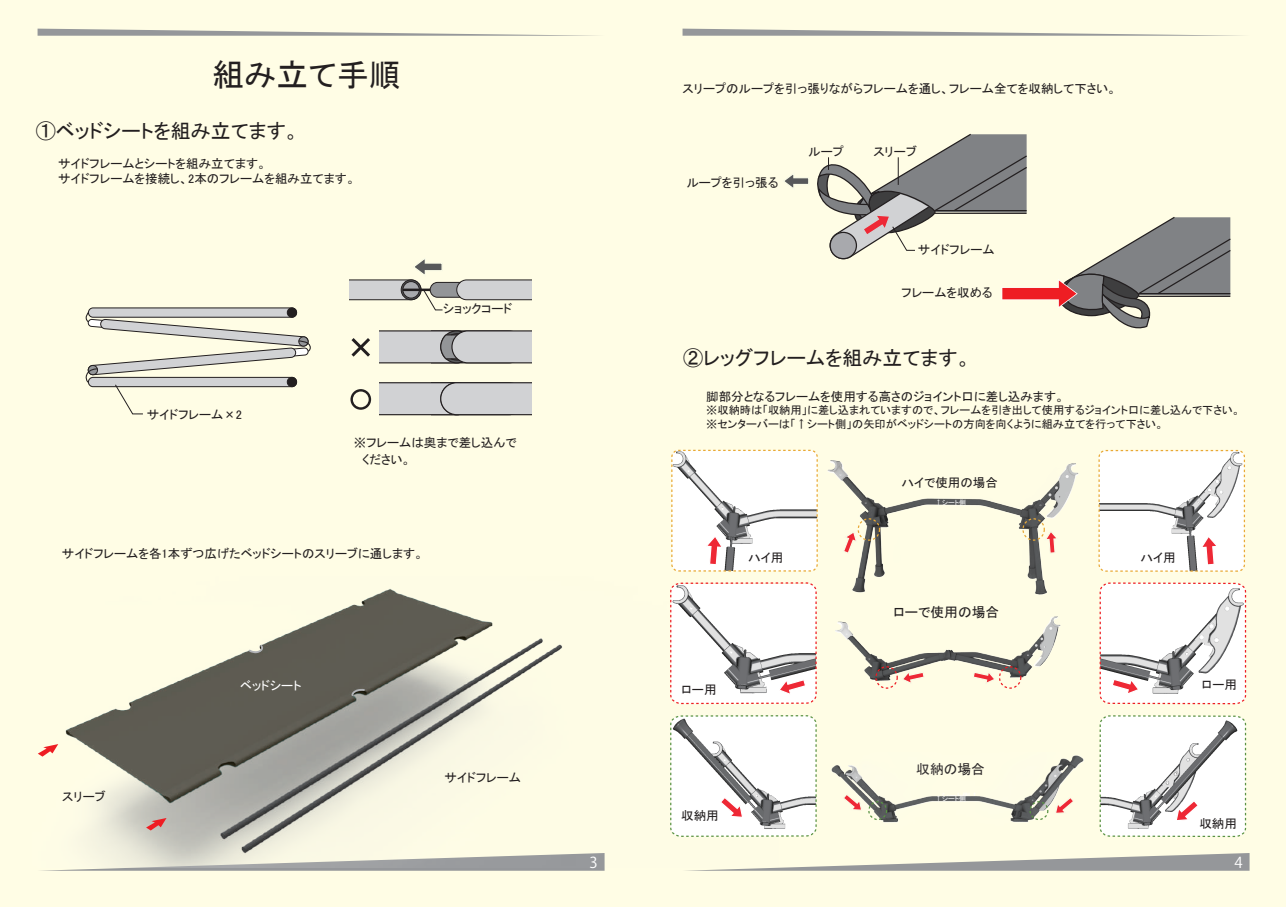
<style>
.page{position:relative;width:1286px;height:907px;background:#fff}
.page>*{position:absolute;margin:0;border:0;box-sizing:border-box;transform-origin:0 0}
.t1{font:31.88px "MS P Gothic";color:#231f20}
.t2{font:20px "MS P Gothic";color:#231f20}
.t3{font:15px "Koz Go Pr 6 N";color:#fff}
.t4{font:13.75px "MS P Gothic";color:#231f20}
.t5{font:12.5px/15px "MS P Gothic";color:#231f20}
.t6{font:12.5px "MS P Gothic";color:#fff}
.t7{font:11.25px/13.5px "MS P Gothic";color:#231f20}
.t8{font:6.88px "MS P Gothic";color:#fff}
.t9{font:6.88px "MS P Gothic";color:#fff;scale:1.2 1}
</style>
<div class="page">
<div style="left:0;top:0;width:1286px;height:906px;background:#fffde5"></div>
<svg style="left:38px;top:29px;width:559px;height:7px"></svg>
<svg style="left:65px;top:867px;width:539px;height:3px;background:#9fa1a2"></svg>
<svg style="left:682px;top:29px;width:560px;height:7px"></svg>
<svg style="left:710px;top:853px;width:539px;height:17px"></svg>
<svg style="left:350px;top:389px;width:21px;height:20px"></svg>
<svg style="left:351px;top:338px;width:19px;height:18px"></svg>
<svg style="left:379px;top:330px;width:152px;height:33px;background:#bebec0"></svg>
<svg style="left:379px;top:382px;width:152px;height:33px;background:#c3c4c6"></svg>
<div style="left:430px;top:282px;width:44px;height:15px;background:#939598;border-radius:7px"></div>
<div style="left:430px;top:282px;width:44px;height:16px;border:1px solid #231f20;border-radius:7px"></div>
<svg style="left:456px;top:279px;width:75px;height:21px;background:#c1c1c2"></svg>
<svg style="left:350px;top:259px;width:93px;height:51px"></svg>
<div style="left:88px;top:308px;width:209px;height:9px;background:#d1d2d4;border-radius:5px"></div>
<div style="left:88px;top:307px;width:209px;height:10px;border:1px solid #231f20;border-radius:5px"></div>
<div style="left:287px;top:308px;width:10px;height:9px;background:#231f20;border-radius:50%"></div>
<div style="left:287px;top:307px;width:10px;height:10px;border:1px solid #231f20;border-radius:50%"></div>
<svg style="left:85px;top:311px;width:226px;height:103px"></svg>
<svg style="left:784px;top:133px;width:447px;height:196px"></svg>
<img style="left:41px;top:589px;width:737px;height:278px">
<svg style="left:38px;top:744px;width:20px;height:12px"></svg>
<svg style="left:146px;top:817px;width:21px;height:13px"></svg>
<img style="left:838px;top:621px;width:223px;height:62px">
<svg style="left:351px;top:688px;width:14px;height:8px"></svg>
<svg style="left:248px;top:644px;width:16px;height:9px"></svg>
<img style="left:843px;top:473px;width:236px;height:122px">
<svg style="left:827px;top:460px;width:22px;height:21px"></svg>
<svg style="left:1046px;top:463px;width:32px;height:55px"></svg>
<svg style="left:835px;top:622px;width:18px;height:17px"></svg>
<svg style="left:1033px;top:616px;width:27px;height:50px"></svg>
<img style="left:831px;top:755px;width:253px;height:68px">
<svg style="left:846px;top:764px;width:16px;height:19px"></svg>
<div style="left:868px;top:801px;width:19px;height:19px;border:1px dashed #5a9344;border-radius:50%"></div>
<div style="left:1029px;top:801px;width:19px;height:19px;border:1px dashed #5a9344;border-radius:50%"></div>
<div style="left:875px;top:666px;width:23px;height:22px;border:1px dashed #ee1d23;border-radius:50%"></div>
<div style="left:999px;top:666px;width:22px;height:22px;border:1px dashed #ee1d23;border-radius:50%"></div>
<div style="left:857px;top:518px;width:23px;height:22px;border:1px dashed #e9a936;border-radius:50%"></div>
<div style="left:1022px;top:518px;width:23px;height:22px;border:1px dashed #e9a936;border-radius:50%"></div>
<svg style="left:1044px;top:530px;width:15px;height:24px"></svg>
<svg style="left:972px;top:670px;width:24px;height:13px"></svg>
<svg style="left:843px;top:531px;width:14px;height:23px"></svg>
<svg style="left:901px;top:670px;width:24px;height:13px"></svg>
<svg style="left:842px;top:793px;width:20px;height:17px"></svg>
<svg style="left:1039px;top:764px;width:35px;height:50px"></svg>
<img style="left:673px;top:451px;width:143px;height:120px">
<svg style="left:705px;top:535px;width:18px;height:30px"></svg>
<div style="left:671px;top:449px;width:147px;height:122px;border:1px dashed #e9a936;border-radius:7px"></div>
<svg style="left:669px;top:582px;width:148px;height:122px;background:#e9e5e5"></svg>
<svg style="left:669px;top:714px;width:148px;height:123px;background:#e9e8e7"></svg>
<img style="left:1100px;top:450px;width:143px;height:121px">
<svg style="left:1200px;top:535px;width:19px;height:30px"></svg>
<div style="left:1098px;top:450px;width:147px;height:121px;border:1px dashed #e9a936;border-radius:7px"></div>
<svg style="left:1099px;top:582px;width:148px;height:122px;background:#e8e4e3"></svg>
<svg style="left:1099px;top:715px;width:148px;height:122px;background:#e9e8e7"></svg>
<h1 class="t1" style="left:213px;top:58px;width:190px">組み立て手順</h1>
<h2 class="t2" style="left:36px;top:120px;width:265px">①ベッドシートを組み立てます。</h2>
<p class="t5" style="left:58px;top:156px;width:299px">サイドフレームとシートを組み立てます。<br>サイドフレームを接続し、2本のフレームを組み立てます。</p>
<p class="t5" style="left:147px;top:407px;width:97px">サイドフレーム×2</p>
<p class="t5" style="left:443px;top:301px;width:71px">ショックコード</p>
<p class="t5" style="left:354px;top:433px;width:164px;line-height:17.5px">※フレームは奥まで差し込んで　ください。</p>
<p class="t5" style="left:62px;top:546px;width:363px">サイドフレームを各1本ずつ広げたベッドシートのスリーブに通します。</p>
<p class="t5" style="left:62px;top:789px;width:45px">スリーブ</p>
<p class="t6" style="left:240px;top:679px;width:63px">ベッドシート</p>
<p class="t5" style="left:444px;top:769px;width:78px">サイドフレーム</p>
<p class="t5" style="left:682px;top:81px;width:436px">スリープのループを引っ張りながらフレームを通し、フレーム全てを収納して下さい。</p>
<p class="t5" style="left:686px;top:175px;width:94px">ループを引っ張る</p>
<p class="t5" style="left:808px;top:144px;width:37px">ループ</p>
<p class="t5" style="left:873px;top:144px;width:45px">スリーブ</p>
<p class="t5" style="left:918px;top:242px;width:78px">サイドフレーム</p>
<p class="t5" style="left:901px;top:285px;width:93px">フレームを収める</p>
<h2 class="t2" style="left:683px;top:348px;width:289px">②レッグフレームを組み立てます。</h2>
<p class="t5" style="left:706px;top:389px;width:360px">脚部分となるフレームを使用する高さのジョイント口に差し込みます。</p>
<p class="t7" style="left:706px;top:403px;width:535px">※収納時は「収納用」に差し込まれていますので、フレームを引き出して使用するジョイント口に差し込んで下さい。※センターバーは「↑シート側」の矢印がベッドシートの方向を向くように組み立てを行って下さい。</p>
<p class="t5" style="left:901px;top:475px;width:98px">ハイで使用の場合</p>
<p class="t5" style="left:754px;top:549px;width:37px">ハイ用</p>
<p class="t5" style="left:748px;top:549px;width:37px">ハイ用</p>
<p class="t5" style="left:681px;top:681px;width:37px">ロー用</p>
<p class="t5" style="left:681px;top:807px;width:39px">収納用</p>
<p class="t8" style="left:935px;top:498px;width:32px">↑シート側</p>
<p class="t4" style="left:893px;top:604px;width:108px">ローで使用の場合</p>
<p class="t4" style="left:916px;top:762px;width:70px">収納の場合</p>
<p class="t9" style="left:941px;top:792px;width:33px">シート側↑</p>
<p class="t8" style="left:935px;top:795px;width:32px">↑シート側</p>
<p class="t5" style="left:1140px;top:549px;width:37px">ハイ用</p>
<p class="t5" style="left:1201px;top:677px;width:37px">ロー用</p>
<p class="t5" style="left:1199px;top:815px;width:39px">収納用</p>
<p class="t3" style="left:589px;top:853px;width:10px">3</p>
<p class="t3" style="left:1234px;top:853px;width:10px">4</p>
</div>
